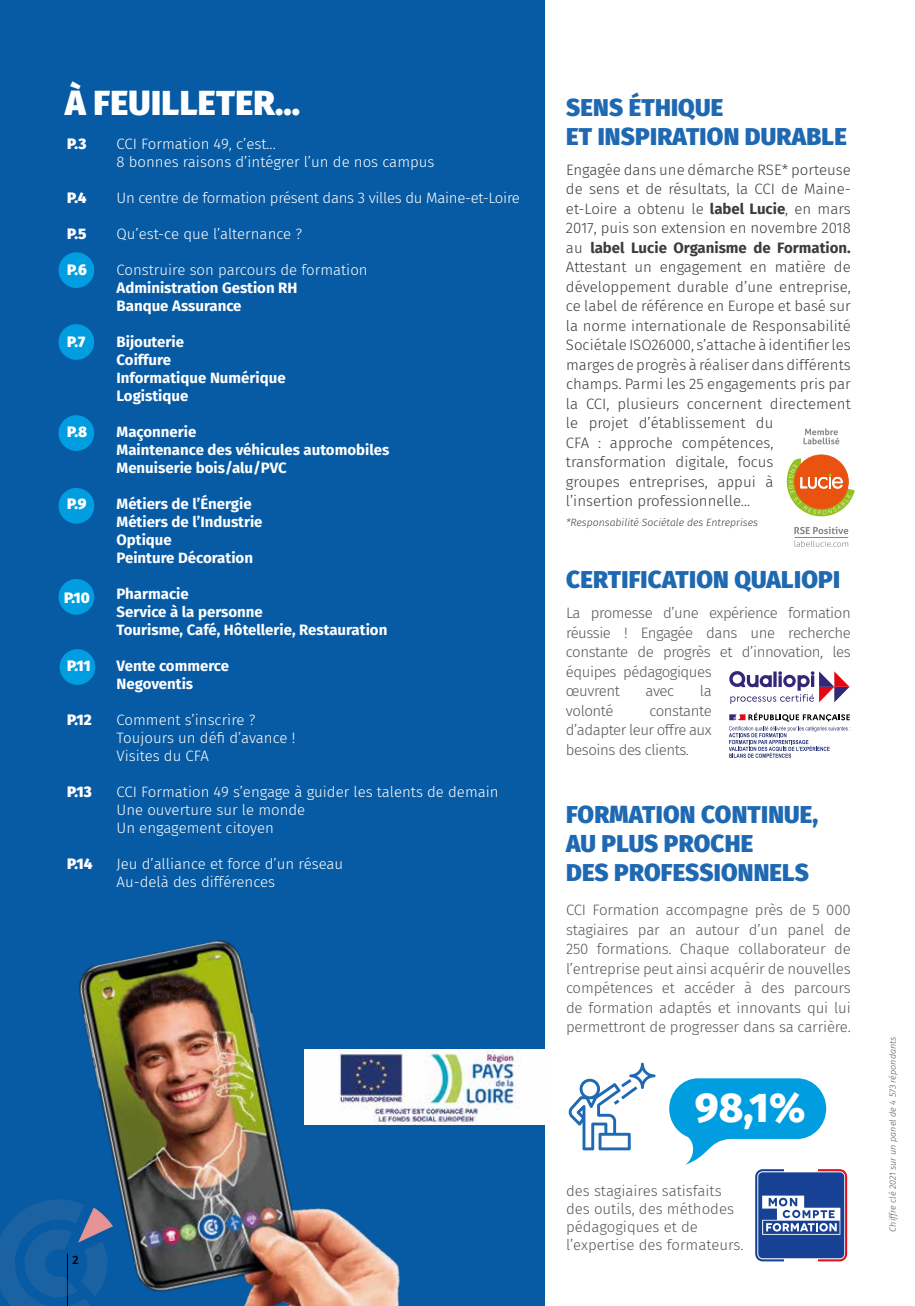
<style>
.page{position:relative;width:915px;height:1306px;background:#fff}
.page>*{position:absolute;margin:0;border:0;box-sizing:border-box;transform-origin:0 0}
.t1{font:800 41.85px "Fira Sans";color:#fff}
.t2{font:900 34.35px "Fira Sans";letter-spacing:.01em;color:#fff}
.t3{font:900 24px/28.8px "Fira Sans";letter-spacing:.01em;color:#1f69b2}
.t4{font:300 15px/19.5px "Fira Sans";color:#3c3c3b}
.t5{font:300 15px/19.5px "Fira Sans";letter-spacing:-.03em;color:#575756;text-align:justify}
.t6{font:300 15px/18px "Fira Sans";color:#fff}
.t7{font:700 15px/18px "Fira Sans";color:#fff}
.t8{font:300 15px/18px "Fira Sans";color:#575756}
.t9{font:300 15px "Fira Sans";letter-spacing:-.02em;color:#fff}
.t10{font:900 15px "Fira Sans";color:#fff}
.t11{font:500 12px "Fira Sans";color:#000}
.t12{font:italic 300 10.5px "Fira Sans";color:#3c3c3b}
.t13{font:italic 300 9px "Fira Sans";color:#575756}
.s1{font-weight:700}
</style>
<div class="page">
<div style="left:0;top:0;width:544px;height:1305px;background:#075aa4"></div>
<div style="left:58px;top:252px;width:36px;height:36px;background:#009ee0;border-radius:50%"></div>
<div style="left:58px;top:324px;width:36px;height:36px;background:#009ee0;border-radius:50%"></div>
<div style="left:58px;top:415px;width:36px;height:36px;background:#009ee0;border-radius:50%"></div>
<div style="left:58px;top:488px;width:36px;height:35px;background:#009ee0;border-radius:50%"></div>
<div style="left:58px;top:579px;width:36px;height:35px;background:#009ee0;border-radius:50%"></div>
<div style="left:60px;top:649px;width:35px;height:36px;background:#009ee0;border-radius:50%"></div>
<svg style="left:669px;top:1078px;width:178px;height:184px"></svg>
<svg style="left:568px;top:1062px;width:87px;height:88px"></svg>
<hr style="left:794px;top:537px;width:53px;height:1px;background:#898789">
<svg style="left:794px;top:540px;width:53px;height:7px"></svg>
<svg style="left:794px;top:526px;width:54px;height:8px"></svg>
<svg style="left:786px;top:458px;width:68px;height:58px"></svg>
<svg style="left:803px;top:428px;width:36px;height:16px"></svg>
<svg style="left:729px;top:671px;width:120px;height:33px"></svg>
<svg style="left:729px;top:712px;width:121px;height:45px"></svg>
<img style="left:438px;top:1049px;width:106px;height:75px">
<img style="left:78px;top:940px;width:360px;height:365px">
<svg style="left:0;top:1199px;width:113px;height:106px"></svg>
<h2 class="t2" style="left:65px;top:72px;width:236px">À FEUILLETER...</h2>
<p class="t10" style="left:67px;top:130px;width:21px">P.3</p>
<p class="t6" style="left:116px;top:134px;width:319px">CCI Formation 49, c’est...<br>8 bonnes raisons d’intégrer l’un de nos campus</p>
<p class="t10" style="left:67px;top:184px;width:21px">P.4</p>
<p class="t9" style="left:116px;top:187px;width:404px">Un centre de formation présent dans 3 villes du Maine-et-Loire</p>
<p class="t10" style="left:67px;top:220px;width:21px">P.5</p>
<p class="t6" style="left:116px;top:224px;width:187px">Qu’est-ce que l’alternance ?</p>
<p class="t10" style="left:67px;top:256px;width:21px">P.6</p>
<p class="t6" style="left:116px;top:260px;width:252px">Construire son parcours de formation</p>
<p class="t7" style="left:116px;top:277px;width:182px">Administration Gestion RH<br>Banque Assurance</p>
<p class="t10" style="left:67px;top:328px;width:20px">P.7</p>
<p class="t7" style="left:116px;top:331px;width:170px">Bijouterie<br>Coiffure<br>Informatique Numérique<br>Logistique</p>
<p class="t10" style="left:67px;top:418px;width:22px">P.8</p>
<p class="t7" style="left:116px;top:421px;width:274px">Maçonnerie<br>Maintenance des véhicules automobiles<br>Menuiserie bois/alu/PVC</p>
<p class="t10" style="left:67px;top:490px;width:21px">P.9</p>
<p class="t7" style="left:116px;top:493px;width:147px">Métiers de l’Énergie<br>Métiers de l’Industrie<br>Optique<br>Peinture Décoration</p>
<p class="t7" style="left:116px;top:583px;width:272px">Pharmacie<br>Service à la personne<br>Tourisme, Café, Hôtellerie, Restauration</p>
<p class="t10" style="left:67px;top:652px;width:25px">P.11</p>
<p class="t7" style="left:116px;top:655px;width:114px">Vente commerce<br>Negoventis</p>
<p class="t10" style="left:67px;top:706px;width:26px">P.12</p>
<p class="t6" style="left:116px;top:710px;width:180px">Comment s’inscrire ?<br>Toujours un défi d’avance !<br>Visites du CFA</p>
<p class="t10" style="left:67px;top:778px;width:26px">P.13</p>
<p class="t6" style="left:116px;top:782px;width:383px">CCI Formation 49 s’engage à guider les talents de demain<br>Une ouverture sur le monde<br>Un engagement citoyen</p>
<p class="t10" style="left:67px;top:850px;width:27px">P.14</p>
<p class="t6" style="left:116px;top:854px;width:228px">Jeu d’alliance et force d’un réseau<br>Au-delà des différences</p>
<p class="t10" style="left:64px;top:584px;width:27px">P.10</p>
<p class="t11" style="left:72px;top:1249px;width:8px">2</p>
<h3 class="t3" style="left:566px;top:91px;width:282px">SENS ÉTHIQUE<br>ET INSPIRATION DURABLE</h3>
<p class="t4" style="left:565px;top:159px;width:286px">Engagée dans une démarche RSE* porteuse de sens et de résultats, la CCI de Maine&shy;et-Loire a obtenu le <span class="s1">label Lucie</span>, en mars 2017, puis son extension en novembre 2018 au <span class="s1">label Lucie Organisme de Formation.<br></span>Attestant un engagement en matière de développement durable d’une entreprise, ce label de référence en Europe et basé sur la norme internationale de Responsabilité Sociétale ISO26000, s’attache à identifierles marges de progrès à réaliser dans différents champs. Parmi les 25 engagements pris par la CCI, plusieurs concernent directement le projet d’établissement du<br>CFA : approche compétences, transformation digitale, focus<br>groupes entreprises, appui à<br>l’insertion professionnelle…</p>
<p class="t12" style="left:566px;top:514px;width:193px">*Responsabilité Sociétale des Entreprises</p>
<h3 class="t3" style="left:566px;top:563px;width:275px">CERTIFICATION QUALIOPI</h3>
<p class="t5" style="left:565px;top:603px;width:286px;text-align:left">La promesse d’une expérience formation réussie ! Engagée dans une recherche constante de progrès et d’innovation, les équipes pédagogiques<br>œuvrent</p>
<p class="t5" style="left:645px;top:681px;width:30px">avec</p>
<p class="t5" style="left:699px;top:681px;width:13px">la</p>
<p class="t5" style="left:565px;top:700px;width:49px">volonté</p>
<p class="t5" style="left:565px;top:700px;width:147px;text-indent:83px">constante d’adapter leur offre aux besoins des clients.</p>
<h3 class="t3" style="left:566px;top:798px;width:253px">FORMATION CONTINUE,<br>AU PLUS PROCHE<br>DES PROFESSIONNELS</h3>
<p class="t5" style="left:565px;top:900px;width:286px">CCI Formation accompagne près de 5 000 stagiaires par an autour d’un panel de 250 formations. Chaque collaborateur de l’entreprise peut ainsi acquérir de nouvelles compétences et accéder à des parcours de formation adaptés et innovants qui lui permettront de progresser dans sa carrière.</p>
<h1 class="t1" style="left:694px;top:1071px;width:112px">98,1%</h1>
<p class="t8" style="left:566px;top:1181px;width:179px">des stagiaires satisfaits des outils, des méthodes pédagogiques et de l’expertise des formateurs.</p>
<p class="t13" style="left:886px;top:1231px;width:196px;rotate:-90deg">Chiffre clé 2021 sur un panel de 4 573 répondants</p>
</div>
